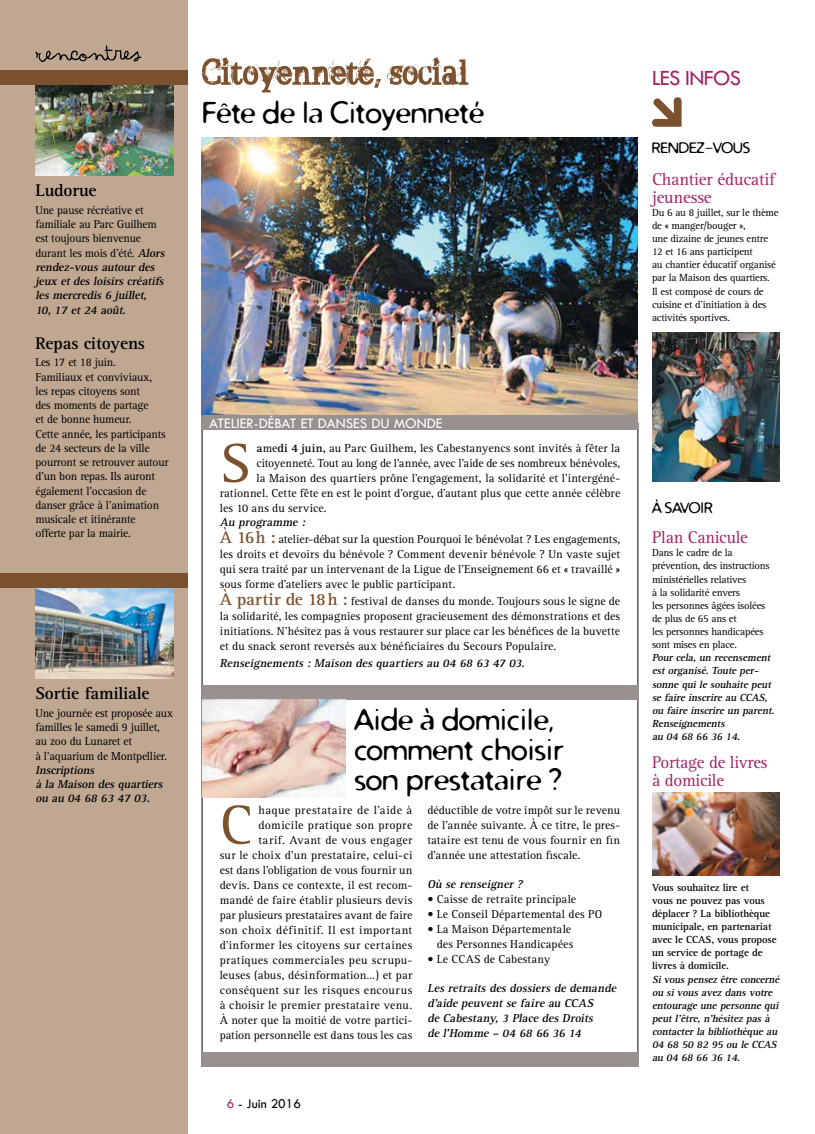
<style>
.page{position:relative;width:815px;height:1134px;background:#fff}
.page>*{position:absolute;margin:0;border:0;box-sizing:border-box;transform-origin:0 0}
.t1{font:56.88px "Rotis Serif";color:#7c512e}
.t2{font:30px/30px "Distro";letter-spacing:.01em;color:#000}
.t3{font:22.5px "Tw Cen";letter-spacing:-.03em;color:#a42166}
.t4{font:17.5px/17.5px "Rotis Serif";letter-spacing:-.015em;color:#a42166}
.t5{font:700 17.5px "Rotis Serif";letter-spacing:-.01em;color:#000}
.t6{font:15px "Tw Cen";color:#fff}
.t7{font:15px "Distro";color:#000}
.t8{font:13.75px "Tw Cen";color:#000}
.t9{font:11.88px/15px "Rotis Serif";color:#000;text-align:justify}
.t10{font:11.88px/15px "Rotis Serif";letter-spacing:.02em;color:#000;text-align:right}
.t11{font:11.88px/14.2px "Rotis Serif";letter-spacing:-.02em;color:#000}
.t12{font:italic 700 11.88px/14.2px "Rotis Serif";letter-spacing:-.225em;color:#000}
.t13{font:italic 700 11.88px/15px "Rotis Serif";letter-spacing:-.205em;color:#000}
.t14{font:italic 700 11.88px "Rotis Serif";letter-spacing:-.185em;color:#000}
.t15{font:10.62px/13.1px "Rotis Serif";letter-spacing:-.02em;color:#000}
.t16{font:italic 700 10.62px/13.1px "Rotis Serif";letter-spacing:-.225em;color:#000}
.t17{font:700 10.62px/13.1px "Rotis Serif";letter-spacing:-.01em;color:#000}
.s1{font-weight:400;font-style:normal}
.s2{font-weight:700}
.s3{font-weight:700;font-style:italic}
.s4{font-weight:700;font-size:17.5px;color:#7c512e}
.s5{color:#a42166}
</style>
<div class="page">
<div style="left:0;top:0;width:188px;height:1134px;background:#bfa792"></div>
<svg style="left:35px;top:46px;width:106px;height:16px"></svg>
<svg style="left:652px;top:97px;width:30px;height:30px"></svg>
<div style="left:0;top:71px;width:188px;height:14px;background:#7c512e"></div>
<svg style="left:202px;top:56px;width:267px;height:37px"></svg>
<hr style="left:638px;top:422px;width:1px;height:645px;background:#000">
<hr style="left:202px;top:415px;width:1px;height:652px;background:#000">
<img style="left:35px;top:587px;width:139px;height:91px">
<div style="left:0;top:573px;width:188px;height:14px;background:#7c512e"></div>
<img style="left:202px;top:138px;width:436px;height:277px">
<div style="left:202px;top:415px;width:436px;height:14px;background:#989190"></div>
<div style="left:202px;top:1053px;width:436px;height:14px;background:#989190"></div>
<img style="left:652px;top:333px;width:128px;height:148px">
<img style="left:35px;top:85px;width:139px;height:90px">
<img style="left:652px;top:793px;width:128px;height:82px">
<div style="left:202px;top:686px;width:436px;height:14px;background:#989190"></div>
<img style="left:202px;top:700px;width:144px;height:98px">
<h3 class="t5" style="left:35px;top:180px;width:63px">Ludorue</h3>
<p class="t12" style="left:35px;top:203px;width:133px"><span class="s1">Une pause récréative et familiale au Parc Guilhem est toujours bienvenue durant les mois d’été.</span> Alors rendez-vous autour des<br>j eux et des loisirs créatifs les mercredis 6 juillet,<br>10, 17 et 24 août.</p>
<h3 class="t5" style="left:35px;top:332px;width:111px">Repas citoyens</h3>
<p class="t11" style="left:35px;top:356px;width:135px">Les 17 et 18 juin.<br>Familiaux et conviviaux,<br>les repas citoyens sont<br>des moments de partage<br>et de bonne humeur.<br>Cette année, les participants de 24 secteurs de la ville pourront se retrouver autour d’un bon repas. Ils auront également l’occasion de danser grâce à l’animation musicale et itinérante offerte par la mairie.</p>
<h3 class="t5" style="left:35px;top:683px;width:116px">Sortie familiale</h3>
<p class="t11" style="left:35px;top:706px;width:140px">Une journée est proposée aux familles le samedi 9 juillet, au zoo du Lunaret et<br>à l’aquarium de Montpellier.</p>
<p class="t12" style="left:35px;top:763px;width:131px">Inscriptions<br>à la Maison des quartiers ou au 04 68 63 47 03.</p>
<h2 class="t2" style="left:202px;top:97px;width:283px">Fête de la Citoyenneté</h2>
<h3 class="t3" style="left:652px;top:64px;width:90px">LES INFOS</h3>
<p class="t7" style="left:652px;top:138px;width:100px">RENDEZ-VOUS</p>
<h3 class="t4" style="left:652px;top:171px;width:125px">Chantier éducatif jeunesse</h3>
<p class="t15" style="left:652px;top:206px;width:128px">Du 6 au 8 juillet, sur le thème de « manger/bouger »,<br>une dizaine de jeunes entre<br>12 et 16 ans participent<br>au chantier éducatif organisé par la Maison des quartiers.<br>Il est composé de cours de cuisine et d’initiation à des activités sportives.</p>
<p class="t6" style="left:209px;top:414px;width:8px">ATELIER</p>
<p class="t6" style="left:254px;top:414px;width:14px">-DÉBAT</p>
<p class="t6" style="left:301px;top:414px;width:27px">ET DANSES</p>
<p class="t6" style="left:371px;top:414px;width:33px">DU MONDE</p>
<h1 class="t1" style="left:220px;top:431px;width:32px">S</h1>
<p class="t9" style="left:256px;top:441px;width:365px"><span class="s2">a</span>me<span class="s2">di 4 juin,</span> au Parc Guilhem, les Cabestanyencs sont invités à fêter la</p>
<p class="t9" style="left:256px;top:456px;width:365px">citoyenneté. Tout au long de l’année, avec l’aide de ses nombreux bénévoles,</p>
<p class="t9" style="left:256px;top:471px;width:365px">la Maison des quartiers prône l’engagement, la solidarité et l’intergéné-</p>
<p class="t9" style="left:220px;top:486px;width:402px">rationnel. Cette fête en est le point d’orgue, d’autant plus que cette année célèbre</p>
<p class="t9" style="left:220px;top:501px;width:108px">les 10 ans du service.</p>
<p class="t9" style="left:220px;top:514px;width:402px;line-height:16.8px"><span class="s3">Au programme :<br></span><span class="s4">À 16h :</span> atelier-débat sur la question Pourquoi le bénévolat ? Les engagements,</p>
<p class="t9" style="left:220px;top:547px;width:402px">les droits et devoirs du bénévole ? Comment devenir bénévole ? Un vaste sujet qui sera traité par un intervenant de la Ligue de l’Enseignement 66 et « travaillé » sous forme d’ateliers avec le public participant.</p>
<p class="t9" style="left:220px;top:594px;width:402px"><span class="s4">À partir de 18h :</span> festival de danses du monde. Toujours sous le signe de la solidarité, les compagnies proposent gracieusement des démonstrations et des initiations. N’hésitez pas à vous restaurer sur place car les bénéfices de la buvette et du snack seront reversés aux bénéficiaires du Secours Populaire.</p>
<p class="t14" style="left:220px;top:656px;width:309px">Renseignements : Maison des quartiers au 04 68 63 47 03.</p>
<h2 class="t2" style="left:354px;top:704px;width:211px">Aide à domicile, comment choisir son prestataire ?</h2>
<h1 class="t1" style="left:220px;top:792px;width:34px">C</h1>
<p class="t10" style="left:220px;top:802px;width:194px">haque prestataire de l’aide à domicile pratique son propre<br>tarif. Avant de vous engager<br>sur le choix d’un prestataire, celui-ci est dans l’obligation de vous fournir un devis. Dans ce contexte, il est recom&shy;mandé de faire établir plusieurs devis par plusieurs prestataires avant de faire son choix définitif. Il est important d’informer les citoyens sur certaines pratiques commerciales peu scrupu&shy;leuses (abus, désinformation…) et par conséquent sur les risques encourus à choisir le premier prestataire venu.<br>À noter que la moitié de votre partici&shy;pation personnelle est dans tous les cas</p>
<p class="t9" style="left:427px;top:802px;width:194px">déductible de votre impôt sur le revenu de l’année suivante. À ce titre, le pres&shy;tataire est tenu de vous fournir en fin d’année une attestation fiscale.</p>
<p class="t13" style="left:427px;top:877px;width:99px">Où se renseigner ?</p>
<p class="t9" style="left:427px;top:892px;width:150px">• Caisse de retraite principale</p>
<p class="t9" style="left:427px;top:907px;width:176px">• Le Conseil Départemental des PO</p>
<p class="t9" style="left:427px;top:922px;width:147px;text-align:right">• La Maison Départementale des Personnes Handicapées</p>
<p class="t9" style="left:427px;top:952px;width:124px">• Le CCAS de Cabestany</p>
<p class="t13" style="left:427px;top:981px;width:193px">Les retraits des dossiers de demande d’aide peuvent se faire au CCAS<br>de Cabestany, 3 Place des Droits<br>de l’Homme – 04 68 66 36 14</p>
<p class="t8" style="left:227px;top:1095px;width:76px"><span class="s5">6</span> - JUIN 2016</p>
<p class="t7" style="left:652px;top:498px;width:62px">À SAVOIR</p>
<h3 class="t4" style="left:652px;top:529px;width:97px">Plan Canicule</h3>
<p class="t15" style="left:652px;top:546px;width:119px">Dans le cadre de la prévention, des instructions ministérielles relatives<br>à la solidarité envers<br>les personnes âgées isolées de plus de 65 ans et<br>les personnes handicapées sont mises en place.</p>
<p class="t16" style="left:652px;top:651px;width:126px">Pour cela, un recensement est organisé. Toute per&shy;sonne qui le souhaite peut se faire inscrire au CCAS, ou faire inscrire un parent.<br>Renseignements<br>au 04 68 66 36 14.</p>
<h3 class="t4" style="left:652px;top:754px;width:117px">Portage de livres à domicile</h3>
<p class="t17" style="left:652px;top:881px;width:126px">Vous souhaitez lire et<br>vous ne pouvez pas vous déplacer ? La bibliothèque municipale, en partenariat avec le CCAS, vous propose un service de portage de livres à domicile.</p>
<p class="t16" style="left:652px;top:973px;width:131px">Si vous pensez être concerné ou si vous avez dans votre entourage une personne qui peut l’être, n’hésitez pas à contacter la bibliothèque au<br>04 68 50 82 95 ou le CCAS au 04 68 66 36 14.</p>
</div>
